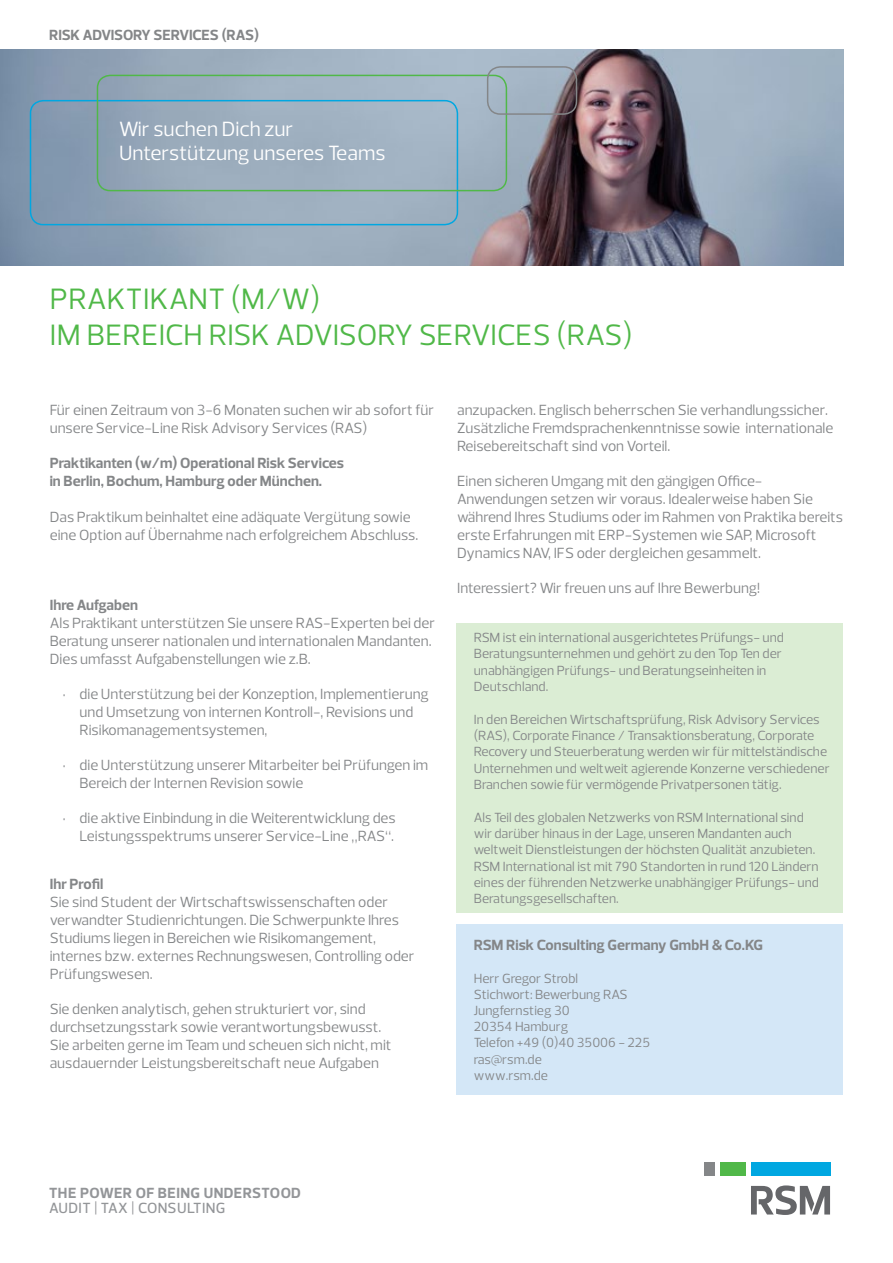
<style>
.page{position:relative;width:893px;height:1263px;background:#fff}
.page>*{position:absolute;margin:0;border:0;box-sizing:border-box;transform-origin:0 0}
.t1{font:30px/36px "Prelo";color:#50b848}
.t2{font:21px/24px "Prelo";color:#fff}
.t3{font:15px/18px "Prelo";color:#848688}
.t4{font:700 15px/18px "Prelo";color:#848688}
.t5{font:700 15px "Prelo";letter-spacing:.03em;color:#939598}
.t6{font:500 15px "Prelo";letter-spacing:.02em;color:#939598}
.t7{font:13.5px/16.2px "Prelo";color:#848688}
</style>
<div class="page">
<img style="left:0;top:50px;width:843px;height:215px">
<div style="left:30px;top:100px;width:428px;height:125px;border:2px solid #00a7e1;border-radius:13px"></div>
<div style="left:97px;top:75px;width:410px;height:116px;border:2px solid #50b848;border-radius:13px"></div>
<div style="left:487px;top:66px;width:90px;height:49px;border:2px solid #848688;border-radius:13px"></div>
<div style="left:751px;top:1162px;width:79px;height:13px;background:#00a7e1"></div>
<div style="left:704px;top:1162px;width:11px;height:13px;background:#848688"></div>
<div style="left:720px;top:1162px;width:25px;height:13px;background:#50b848"></div>
<svg style="left:751px;top:1185px;width:79px;height:30px"></svg>
<div style="left:456px;top:924px;width:387px;height:171px;background:#d4e7f7"></div>
<div style="left:456px;top:623px;width:387px;height:289px;background:#dbedd4"></div>
<p class="t4" style="left:49px;top:26px;width:211px">RISK ADVISORY SERVICES (RAS)</p>
<h2 class="t2" style="left:119px;top:117px;width:268px">Wir suchen Dich zur<br>Unterstützung unseres Teams</h2>
<h1 class="t1" style="left:50px;top:281px;width:584px">PRAKTIKANT (M/W)<br>IM BEREICH RISK ADVISORY SERVICES (RAS)</h1>
<p class="t3" style="left:50px;top:401px;width:386px">Für einen Zeitraum von 3-6 Monaten suchen wir ab sofort für unsere Service-Line Risk Advisory Services (RAS)</p>
<p class="t4" style="left:50px;top:454px;width:296px">Praktikanten (w/m) Operational Risk Services in Berlin, Bochum, Hamburg oder München.</p>
<p class="t3" style="left:50px;top:508px;width:370px">Das Praktikum beinhaltet eine adäquate Vergütung sowie eine Option auf Übernahme nach erfolgreichem Abschluss.</p>
<p class="t4" style="left:50px;top:596px;width:90px">Ihre Aufgaben</p>
<p class="t3" style="left:50px;top:614px;width:387px">Als Praktikant unterstützen Sie unsere RAS-Experten bei der<br>Beratung unserer nationalen und internationalen Mandanten.<br>Dies umfasst Aufgabenstellungen wie z.B.</p>
<p class="t3" style="left:80px;top:685px;width:351px;text-indent:-17px">• die Unterstützung bei der Konzeption, Implementierung und Umsetzung von internen Kontroll-, Revisions und<br>Risikomanagementsystemen,</p>
<p class="t3" style="left:80px;top:756px;width:350px;text-indent:-17px">• die Unterstützung unserer Mitarbeiter bei Prüfungen im<br>Bereich der Internen Revision sowie</p>
<p class="t3" style="left:62px;top:809px;width:335px;text-align:right">• die aktive Einbindung in die Weiterentwicklung des<br>Leistungsspektrums unserer Service-Line „RAS“.</p>
<p class="t4" style="left:50px;top:875px;width:55px">Ihr Profil</p>
<p class="t3" style="left:50px;top:893px;width:366px">Sie sind Student der Wirtschaftswissenschaften oder verwandter Studienrichtungen. Die Schwerpunkte Ihres Studiums liegen in Bereichen wie Risikomangement, internes bzw. externes Rechnungswesen, Controlling oder Prüfungswesen.</p>
<p class="t3" style="left:50px;top:1000px;width:343px">Sie denken analytisch, gehen strukturiert vor, sind durchsetzungsstark sowie verantwortungsbewusst.<br>Sie arbeiten gerne im Team und scheuen sich nicht, mit ausdauernder Leistungsbereitschaft neue Aufgaben</p>
<p class="t3" style="left:457px;top:401px;width:378px">anzupacken. Englisch beherrschen Sie verhandlungssicher.<br>Zusätzliche Fremdsprachenkenntnisse sowie internationale<br>Reisebereitschaft sind von Vorteil.</p>
<p class="t3" style="left:457px;top:472px;width:387px">Einen sicheren Umgang mit den gängigen Office-Anwendungen setzen wir voraus. Idealerweise haben Sie während Ihres Studiums oder im Rahmen von Praktika bereits erste Erfahrungen mit ERP-Systemen wie SAP, Microsoft Dynamics NAV, IFS oder dergleichen gesammelt.</p>
<p class="t3" style="left:457px;top:579px;width:304px">Interessiert? Wir freuen uns auf Ihre Bewerbung!</p>
<p class="t7" style="left:474px;top:630px;width:312px">RSM ist ein international ausgerichtetes Prüfungs- und Beratungsunternehmen und gehört zu den Top Ten der unabhängigen Prüfungs- und Beratungseinheiten in Deutschland.</p>
<p class="t7" style="left:474px;top:711px;width:357px">In den Bereichen Wirtschaftsprüfung, Risk Advisory Services (RAS), Corporate Finance / Transaktionsberatung, Corporate Recovery und Steuerberatung werden wir für mittelständische Unternehmen und weltweit agierende Konzerne verschiedener Branchen sowie für vermögende Privatpersonen tätig.</p>
<p class="t7" style="left:474px;top:809px;width:347px">Als Teil des globalen Netzwerks von RSM International sind wir darüber hinaus in der Lage, unseren Mandanten auch weltweit Dienstleistungen der höchsten Qualität anzubieten.<br>RSM International ist mit 790 Standorten in rund 120 Ländern eines der führenden Netzwerke unabhängiger Prüfungs- und Beratungsgesellschaften.</p>
<p class="t4" style="left:474px;top:936px;width:291px">RSM Risk Consulting Germany GmbH &amp; Co.KG</p>
<p class="t7" style="left:474px;top:970px;width:178px">Herr Gregor Strobl<br>Stichwort: Bewerbung RAS<br>Jungfernstieg 30<br>20354 Hamburg<br>Telefon +49 (0)40 35006 - 225 ras@rsm.de<br>www.rsm.de</p>
<p class="t5" style="left:49px;top:1183px;width:253px">THE POWER OF BEING UNDERSTOOD</p>
<p class="t6" style="left:49px;top:1198px;width:178px">AUDIT | TAX | CONSULTING</p>
</div>
